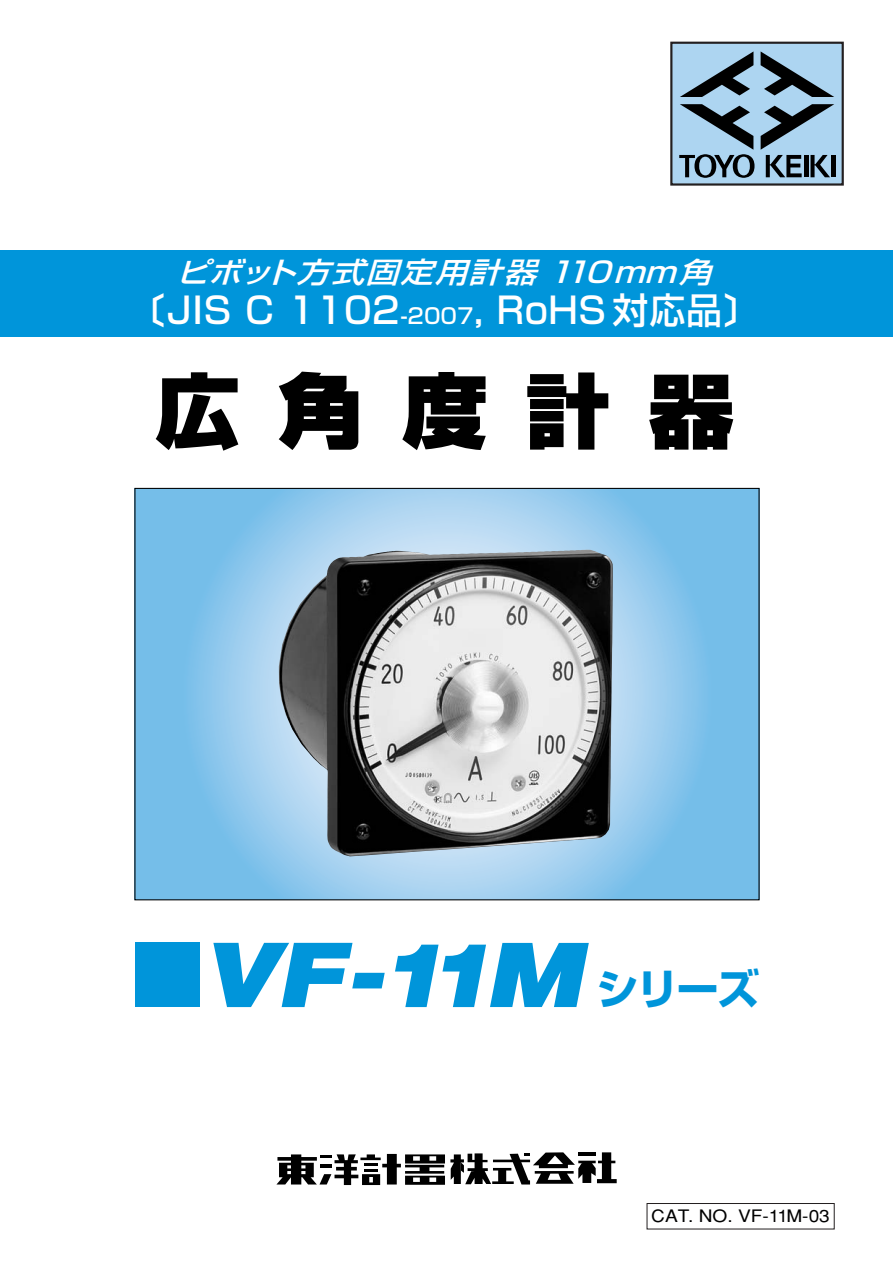
<style>
.page{position:relative;width:893px;height:1263px;background:#fff}
.page>*{position:absolute;margin:0;border:0;box-sizing:border-box;transform-origin:0 0}
.t1{font:900 80.85px "Shin Go";letter-spacing:.45em;color:#000;scale:1.05 1}
.t2{font:700 42.45px "Shin Go";color:#0095da}
.t3{font:500 36.15px "Shin Go";letter-spacing:.02em;color:#fff}
.t4{font:italic 500 28.65px "Shin Go";color:#fff;scale:1.15 1}
.t5{font:500 17.25px "Gothic BBB";color:#000;scale:1.11 1}
.s1{font-size:21.3px}
</style>
<div class="page">
<div style="left:0;top:250px;width:892px;height:86px;background:#0095da"></div>
<svg style="left:136px;top:490px;width:621px;height:408px;background:#8bc6ec"></svg>
<div style="left:670px;top:42px;width:173px;height:144px;background:#add5f1;border:2px solid #231f20"></div>
<hr style="left:831px;top:155px;width:4px;height:22px;background:#000">
<svg style="left:680px;top:51px;width:73px;height:46px"></svg>
<svg style="left:679px;top:104px;width:75px;height:74px"></svg>
<svg style="left:760px;top:51px;width:74px;height:46px"></svg>
<svg style="left:760px;top:104px;width:74px;height:73px"></svg>
<svg style="left:276px;top:1152px;width:340px;height:33px"></svg>
<div style="left:135px;top:942px;width:65px;height:65px;background:#0095da"></div>
<svg style="left:213px;top:943px;width:171px;height:64px"></svg>
<svg style="left:395px;top:943px;width:193px;height:64px"></svg>
<div style="left:646px;top:1203px;width:188px;height:26px;border:1px solid #231f20"></div>
<img style="left:279px;top:550px;width:334px;height:306px">
<p class="t4" style="left:176px;top:254px;width:475px">ピボット方式固定用計器 110mm角</p>
<p class="t3" style="left:129px;top:287px;width:632px">〔JIS C 1102<span class="s1">-2007</span>, RoHS対応品〕</p>
<h1 class="t1" style="left:155px;top:356px;width:552px">広角度計器</h1>
<p class="t2" style="left:596px;top:961px;width:165px">シリーズ</p>
<p class="t5" style="left:651px;top:1206px;width:162px">CAT. NO. VF-11M-03</p>
</div>
